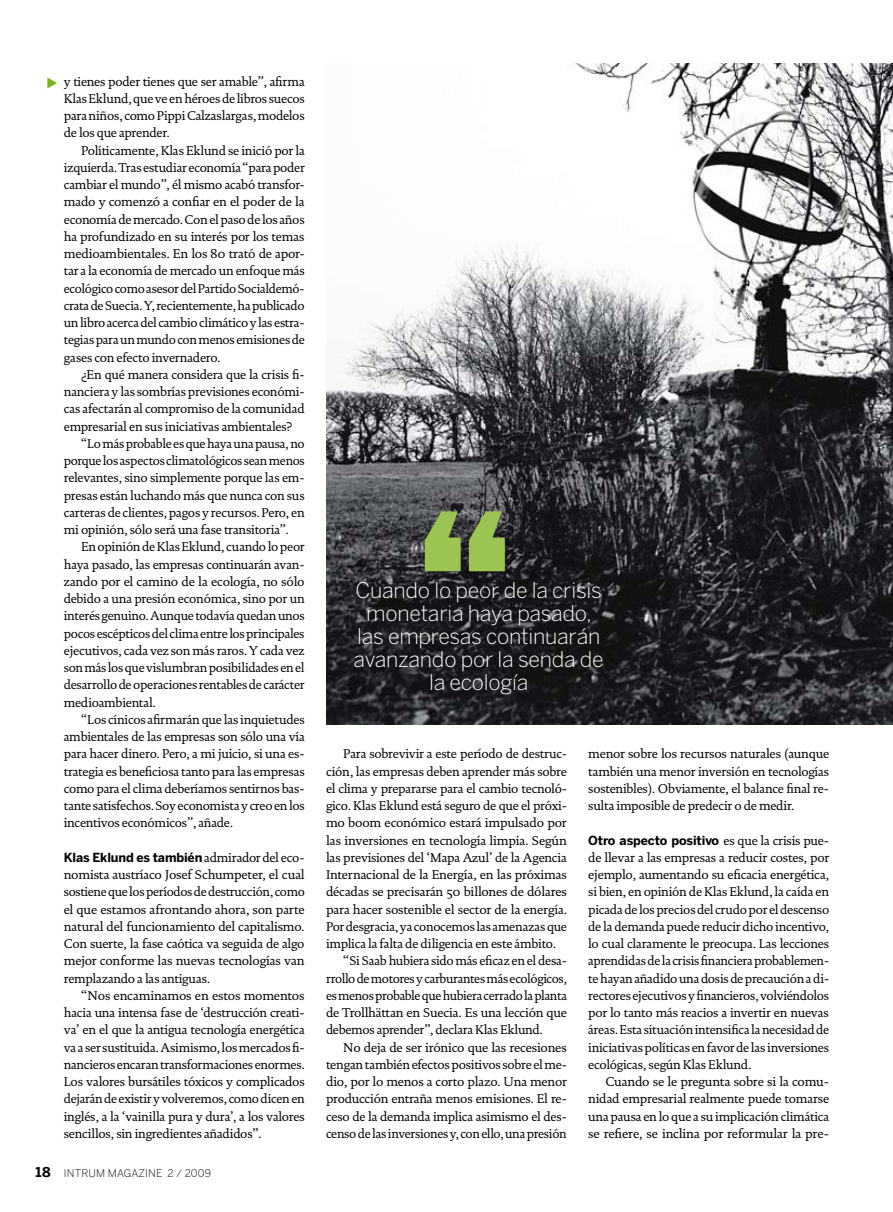
<style>
.page{position:relative;width:893px;height:1212px;background:#fff}
.page>*{position:absolute;margin:0;border:0;box-sizing:border-box;transform-origin:0 0}
.t1{font:300 21.45px/23.1px "Benton Sans";letter-spacing:-.01em;color:#fff;text-align:center}
.t2{font:12.9px/17.2px "DTL Documenta ST";letter-spacing:-.02em;color:#000;text-align:justify}
.t3{font:700 12.45px "Benton Sans";letter-spacing:-.01em;color:#000}
.t4{font:300 10.5px "Benton Sans";letter-spacing:.02em;color:#000}
.s1{font-family:"DTL Documenta ST";font-weight:400;font-size:12.9px}
.s2{font-weight:700;font-size:13.5px}
</style>
<div class="page">
<img style="left:326px;top:63px;width:567px;height:662px">
<svg style="left:425px;top:511px;width:80px;height:60px;background:#809c4e"></svg>
<p class="t2" style="left:64px;top:72px;width:242px">y tienes poder tienes que ser amable”, afirma Klas Eklund, que ve en héroes de libros suecos para niños, como Pippi Calzaslargas, modelos de los que aprender.</p>
<p class="t2" style="left:64px;top:141px;width:243px;text-indent:17px">Políticamente, Klas Eklund se inició por la izquierda. Tras estudiar economía “para poder cambiar el mundo”, él mismo acabó transfor&shy;mado y comenzó a confiar en el poder de la economía de mercado. Con el paso de los años ha profundizado en su interés por los temas medioambientales. En los 80 trató de apor&shy;tar a la economía de mercado un enfoque más ecológico como asesor del Partido Socialdemó&shy;crata de Suecia. Y, recientemente, ha publicado un libro acerca del cambio climático y las estra&shy;tegias para un mundo con menos emisiones de gases con efecto invernadero.</p>
<p class="t2" style="left:81px;top:366px;width:225px">¿En qué manera considera que la crisis fi-</p>
<p class="t2" style="left:64px;top:383px;width:242px">nanciera y las sombrías previsiones económi-</p>
<p class="t2" style="left:64px;top:400px;width:242px">cas afectarán al compromiso de la comunidad</p>
<p class="t2" style="left:64px;top:417px;width:230px">empresarial en sus iniciativas ambientales?</p>
<p class="t2" style="left:81px;top:435px;width:225px">“Lo más probable es que haya una pausa, no</p>
<p class="t2" style="left:64px;top:452px;width:243px">porque los aspectos climatológicos sean menos</p>
<p class="t2" style="left:64px;top:469px;width:242px">relevantes, sino simplemente porque las em-</p>
<p class="t2" style="left:64px;top:486px;width:242px">presas están luchando más que nunca con sus</p>
<p class="t2" style="left:64px;top:504px;width:242px">carteras de clientes, pagos y recursos. Pero, en</p>
<p class="t2" style="left:64px;top:521px;width:226px">mi opinión, sólo será una fase transitoria”.</p>
<p class="t2" style="left:81px;top:538px;width:225px">En opinión de Klas Eklund, cuando lo peor</p>
<p class="t2" style="left:64px;top:555px;width:242px">haya pasado, las empresas continuarán avan-</p>
<p class="t2" style="left:64px;top:573px;width:242px">zando por el camino de la ecología, no sólo</p>
<p class="t2" style="left:64px;top:590px;width:242px">debido a una presión económica, sino por un</p>
<p class="t2" style="left:64px;top:607px;width:242px">interés genuino. Aunque todavía quedan unos</p>
<p class="t2" style="left:64px;top:624px;width:242px">pocos escépticos del clima entre los principales</p>
<p class="t2" style="left:64px;top:642px;width:242px">ejecutivos, cada vez son más raros. Y cada vez</p>
<p class="t2" style="left:64px;top:659px;width:242px">son más los que vislumbran posibilidades en el</p>
<p class="t2" style="left:64px;top:676px;width:242px">desarrollo de operaciones rentables de carácter</p>
<p class="t2" style="left:64px;top:693px;width:94px">medioambiental.</p>
<p class="t2" style="left:81px;top:711px;width:225px">“Los cínicos afirmarán que las inquietudes</p>
<p class="t2" style="left:64px;top:728px;width:242px">ambientales de las empresas son sólo una vía</p>
<p class="t2" style="left:64px;top:745px;width:242px">para hacer dinero. Pero, a mi juicio, si una es-</p>
<p class="t2" style="left:64px;top:762px;width:242px">trategia es beneficiosa tanto para las empresas</p>
<p class="t2" style="left:64px;top:780px;width:242px">como para el clima deberíamos sentirnos bas-</p>
<p class="t2" style="left:64px;top:797px;width:243px">tante satisfechos. Soy economista y creo en los</p>
<p class="t2" style="left:64px;top:814px;width:171px">incentivos económicos”, añade.</p>
<p class="t3" style="left:64px;top:850px;width:242px">Klas Eklund es también <span class="s1">admirador del eco-</span></p>
<p class="t2" style="left:64px;top:866px;width:243px">nomista austríaco Josef Schumpeter, el cual sostiene que los períodos de destrucción, como el que estamos afrontando ahora, son parte natural del funcionamiento del capitalismo.<br>Con suerte, la fase caótica va seguida de algo mejor conforme las nuevas tecnologías van remplazando a las antiguas.</p>
<p class="t2" style="left:64px;top:987px;width:243px;text-indent:17px">“Nos encaminamos en estos momentos hacia una intensa fase de ‘destrucción creati&shy;va’ en el que la antigua tecnología energética va a ser sustituida. Asimismo, los mercados fi&shy;nancieros encaran transformaciones enormes.<br>Los valores bursátiles tóxicos y complicados dejarán de existir y volveremos, como dicen en inglés, a la ‘vainilla pura y dura’, a los valores sencillos, sin ingredientes añadidos”.</p>
<p class="t4" style="left:36px;top:1167px;width:177px"><span class="s2">18</span> intrum magazine 2 / 2009</p>
<h1 class="t1" style="left:353px;top:579px;width:252px">Cuando lo peor de la crisis monetaria haya pasado, las empresas continuarán avanzando por la senda de la ecología</h1>
<p class="t2" style="left:343px;top:745px;width:225px">Para sobrevivir a este período de destruc-</p>
<p class="t2" style="left:326px;top:762px;width:242px">ción, las empresas deben aprender más sobre</p>
<p class="t2" style="left:326px;top:780px;width:242px">el clima y prepararse para el cambio tecnoló-</p>
<p class="t2" style="left:326px;top:797px;width:242px">gico. Klas Eklund está seguro de que el próxi-</p>
<p class="t2" style="left:326px;top:814px;width:242px">mo boom económico estará impulsado por</p>
<p class="t2" style="left:326px;top:831px;width:242px">las inversiones en tecnología limpia. Según</p>
<p class="t2" style="left:326px;top:849px;width:242px">las previsiones del ‘Mapa Azul’ de la Agencia</p>
<p class="t2" style="left:326px;top:866px;width:243px">Internacional de la Energía, en las próximas</p>
<p class="t2" style="left:326px;top:883px;width:243px">décadas se precisarán 50 billones de dólares</p>
<p class="t2" style="left:326px;top:900px;width:243px">para hacer sostenible el sector de la energía.</p>
<p class="t2" style="left:326px;top:918px;width:243px">Por desgracia, ya conocemos las amenazas que</p>
<p class="t2" style="left:326px;top:935px;width:231px">implica la falta de diligencia en este ámbito.</p>
<p class="t2" style="left:343px;top:952px;width:225px">“Si Saab hubiera sido más eficaz en el desa-</p>
<p class="t2" style="left:326px;top:969px;width:243px">rrollo de motores y carburantes más ecológicos,</p>
<p class="t2" style="left:326px;top:987px;width:243px">es menos probable que hubiera cerrado la planta</p>
<p class="t2" style="left:326px;top:1004px;width:243px">de Trollhättan en Suecia. Es una lección que</p>
<p class="t2" style="left:326px;top:1021px;width:218px">debemos aprender”, declara Klas Eklund.</p>
<p class="t2" style="left:343px;top:1038px;width:225px">No deja de ser irónico que las recesiones</p>
<p class="t2" style="left:326px;top:1056px;width:242px">tengan también efectos positivos sobre el me-</p>
<p class="t2" style="left:326px;top:1073px;width:242px">dio, por lo menos a corto plazo. Una menor</p>
<p class="t2" style="left:326px;top:1090px;width:242px">producción entraña menos emisiones. El re-</p>
<p class="t2" style="left:326px;top:1107px;width:242px">ceso de la demanda implica asimismo el des-</p>
<p class="t2" style="left:326px;top:1125px;width:242px">censo de las inversiones y, con ello, una presión</p>
<p class="t2" style="left:588px;top:745px;width:243px">menor sobre los recursos naturales (aunque también una menor inversión en tecnologías sostenibles). Obviamente, el balance final re&shy;sulta imposible de predecir o de medir.</p>
<p class="t3" style="left:588px;top:833px;width:242px">Otro aspecto positivo <span class="s1">es que la crisis pue-</span></p>
<p class="t2" style="left:588px;top:849px;width:243px">de llevar a las empresas a reducir costes, por ejemplo, aumentando su eficacia energética, si bien, en opinión de Klas Eklund, la caída en picada de los precios del crudo por el descenso de la demanda puede reducir dicho incentivo, lo cual claramente le preocupa. Las lecciones aprendidas de la crisis financiera probablemen&shy;te hayan añadido una dosis de precaución a di&shy;rectores ejecutivos y financieros, volviéndolos por lo tanto más reacios a invertir en nuevas áreas. Esta situación intensifica la necesidad de iniciativas políticas en favor de las inversiones ecológicas, según Klas Eklund.</p>
<p class="t2" style="left:588px;top:1073px;width:243px;text-indent:17px">Cuando se le pregunta sobre si la comu&shy;nidad empresarial realmente puede tomarse una pausa en lo que a su implicación climática se refiere, se inclina por reformular la pre-</p>
</div>
